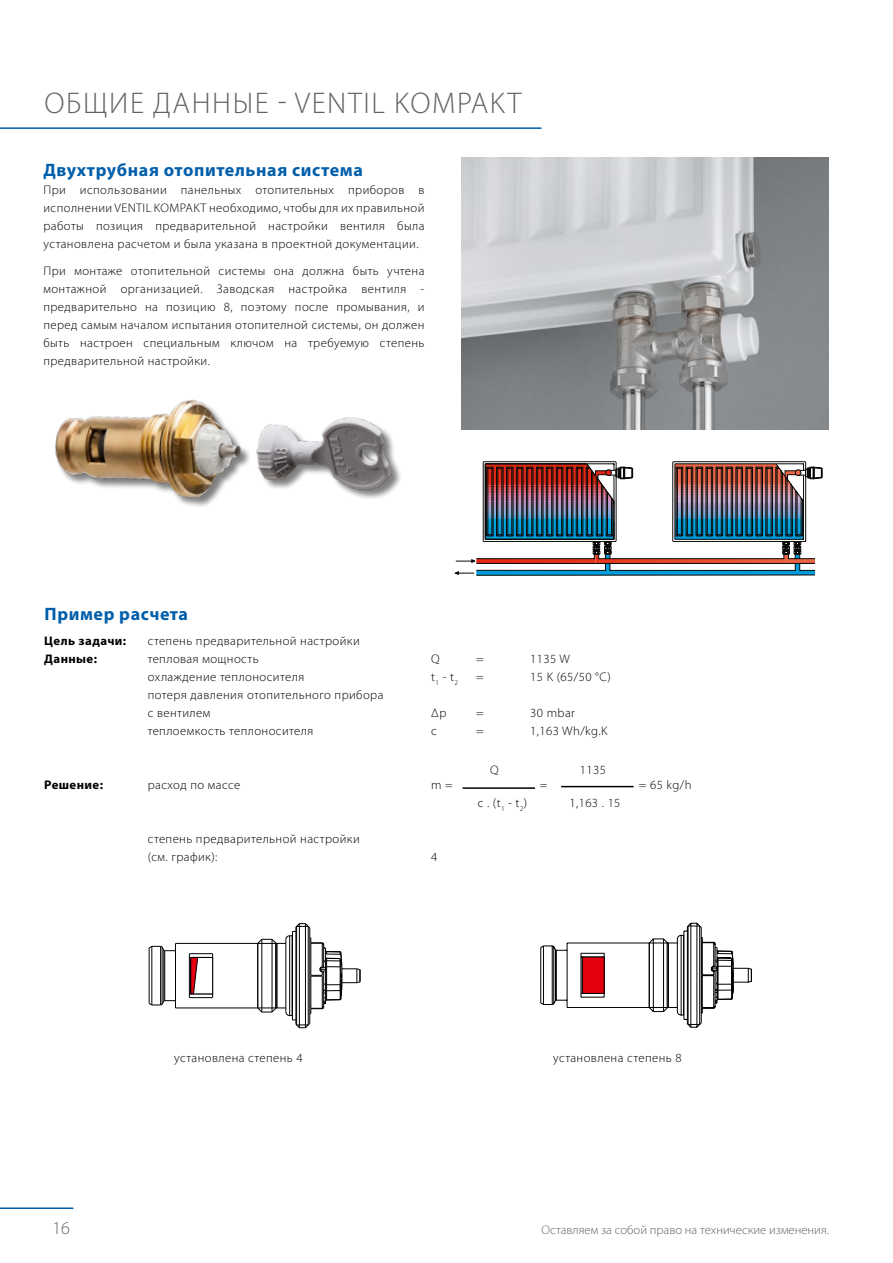
<style>
.page{position:relative;width:893px;height:1263px;background:#fff}
.page>*{position:absolute;margin:0;border:0;box-sizing:border-box;transform-origin:0 0}
.t1{font:300 30px "Myriad Pro";letter-spacing:.055em;color:#636362}
.t2{font:700 18px "Myriad Pro";letter-spacing:.035em;color:#005eaa}
.t3{font:300 18px "Myriad Pro";color:#636362}
.t4{font:300 12.45px/18px "Myriad Pro";letter-spacing:.035em;color:#000;text-align:justify}
.t5{font:300 12.45px "Myriad Pro";color:#636362}
.t6{font:700 12.45px "Myriad Pro";letter-spacing:.035em;color:#000}
</style>
<div class="page">
<hr style="left:0;top:1207px;width:73px;height:2px;background:#005eaa">
<hr style="left:0;top:127px;width:542px;height:2px;background:#005eaa">
<img style="left:455px;top:461px;width:368px;height:115px">
<img style="left:461px;top:157px;width:368px;height:273px">
<img style="left:54px;top:399px;width:347px;height:108px">
<hr style="left:175px;top:943px;width:83px;height:1px;background:#000">
<hr style="left:257px;top:943px;width:1px;height:65px;background:#000">
<hr style="left:175px;top:1008px;width:83px;height:1px;background:#000">
<hr style="left:175px;top:943px;width:1px;height:65px;background:#000">
<svg style="left:258px;top:923px;width:103px;height:105px"></svg>
<hr style="left:164px;top:950px;width:1px;height:51px;background:#000">
<hr style="left:162px;top:947px;width:1px;height:57px;background:#000">
<hr style="left:160px;top:946px;width:1px;height:59px;background:#000">
<hr style="left:152px;top:946px;width:1px;height:59px;background:#000">
<hr style="left:149px;top:948px;width:1px;height:55px;background:#000">
<svg style="left:149px;top:946px;width:26px;height:5px"></svg>
<svg style="left:149px;top:1000px;width:26px;height:6px"></svg>
<svg style="left:189px;top:953px;width:24px;height:45px"></svg>
<hr style="left:519px;top:917px;width:1px;height:126px;background:#000">
<hr style="left:519px;top:1205px;width:252px;height:1px;background:#000">
<svg style="left:541px;top:923px;width:211px;height:105px"></svg>
<div style="left:582px;top:957px;width:22px;height:36px;background:#e3000f"></div>
<div style="left:582px;top:957px;width:22px;height:36px;border:1px solid #000"></div>
<hr style="left:463px;top:787px;width:72px;height:2px;background:#000">
<hr style="left:561px;top:786px;width:73px;height:1px;background:#000">
<h1 class="t1" style="left:45px;top:84px;width:478px">ОБЩИЕ ДАННЫЕ - VENTIL KOMPAKT</h1>
<h2 class="t2" style="left:43px;top:158px;width:321px">Двухтрубная отопительная система</h2>
<p class="t4" style="left:43px;top:180px;width:383px">При использовании панельных отопительных приборов в исполнении VENTIL KOMPAKT необходимо, чтобы для их правильной работы позиция предварительной настройки вентиля была установлена расчетом и была указана в проектной документации.</p>
<p class="t4" style="left:43px;top:261px;width:383px">При монтаже отопительной системы она должна быть учтена монтажной организацией. Заводская настройка вентиля - предварительно на позицию 8, поэтому после промывания, и перед самым началом испытания отопителной системы, он должен быть настроен специальным ключом на требуемую степень предварительной настройки.</p>
<h2 class="t2" style="left:45px;top:602px;width:145px">Пример расчета</h2>
<p class="t6" style="left:44px;top:633px;width:83px">Цель задачи:</p>
<p class="t4" style="left:148px;top:632px;width:214px">степень предварительной настройки</p>
<p class="t6" style="left:44px;top:651px;width:54px">Данные:</p>
<p class="t4" style="left:148px;top:650px;width:112px">тепловая мощность</p>
<p class="t4" style="left:431px;top:650px;width:10px">Q</p>
<p class="t4" style="left:476px;top:650px;width:9px">=</p>
<p class="t4" style="left:530px;top:650px;width:41px">1135 W</p>
<p class="t4" style="left:148px;top:668px;width:158px">охлаждение теплоносителя</p>
<p class="t4" style="left:431px;top:668px;width:28px">t<sub>1</sub> - t<sub>2</sub></p>
<p class="t4" style="left:476px;top:668px;width:9px">=</p>
<p class="t4" style="left:530px;top:668px;width:82px">15 K (65/50 °C)</p>
<p class="t4" style="left:148px;top:686px;width:237px">потеря давления отопительного прибора с вентилем</p>
<p class="t4" style="left:431px;top:704px;width:17px">Δp</p>
<p class="t4" style="left:476px;top:704px;width:9px">=</p>
<p class="t4" style="left:530px;top:704px;width:46px">30 mbar</p>
<p class="t4" style="left:148px;top:722px;width:167px">теплоемкость теплоносителя</p>
<p class="t4" style="left:431px;top:722px;width:7px">c</p>
<p class="t4" style="left:476px;top:722px;width:9px">=</p>
<p class="t4" style="left:530px;top:722px;width:79px">1,163 Wh/kg.K</p>
<p class="t4" style="left:490px;top:761px;width:10px">Q</p>
<p class="t4" style="left:580px;top:761px;width:28px">1135</p>
<p class="t6" style="left:44px;top:777px;width:60px">Решение:</p>
<p class="t4" style="left:148px;top:776px;width:94px">расход по массе</p>
<p class="t4" style="left:431px;top:776px;width:23px">m =</p>
<p class="t4" style="left:540px;top:776px;width:9px">=</p>
<p class="t4" style="left:639px;top:776px;width:54px">= 65 kg/h</p>
<p class="t4" style="left:478px;top:794px;width:51px">c . (t<sub>1</sub> - t<sub>2</sub>)</p>
<p class="t4" style="left:569px;top:794px;width:53px">1,163 . 15</p>
<p class="t4" style="left:148px;top:830px;width:214px">степень предварительной настройки (см. график):</p>
<p class="t4" style="left:431px;top:848px;width:8px">4</p>
<p class="t4" style="left:174px;top:1049px;width:130px">установлена степень 4</p>
<p class="t4" style="left:553px;top:1049px;width:130px">установлена степень 8</p>
<h2 class="t3" style="left:52px;top:1217px;width:19px">16</h2>
<p class="t5" style="left:541px;top:1222px;width:289px">Оставляем за собой право на технические изменения.</p>
</div>
